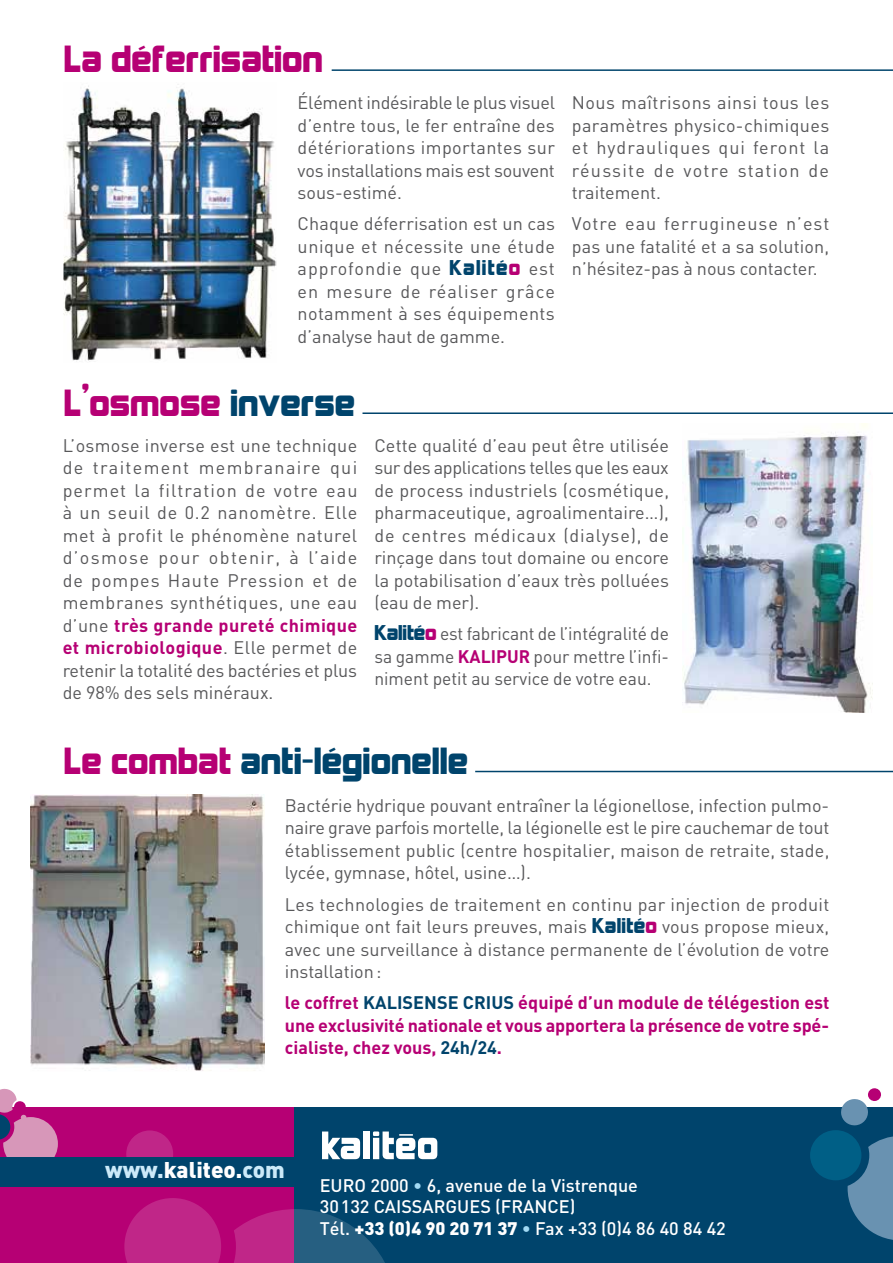
<style>
.page{position:relative;width:893px;height:1263px;background:#fff}
.page>*{position:absolute;margin:0;border:0;box-sizing:border-box;transform-origin:0 0}
.t1{font:34.5px "Kimberley";color:#b60074}
.t2{font:34.5px "Kimberley";color:#00446c}
.t3{font:900 22.5px "DIN";color:#fff}
.t4{font:18px/22.5px "DIN";color:#58585a;text-align:justify}
.t5{font:700 18px/22.5px "DIN";letter-spacing:-.005em;color:#b60074;text-align:justify}
.t6{font:500 18px/21.6px "DIN";color:#fff}
.s1{font-family:"Kimberley";font-size:19.5px;color:#00446c}
.s2{font-family:"Kimberley";font-size:19.5px;color:#b60074}
.s3{color:#00446c}
.s4{font-weight:700;color:#b60074}
.s5{color:#b60074}
.s6{color:#cbeaf9}
.s7{color:#a2daf4}
.s8{font-weight:900}
</style>
<div class="page">
<img style="left:683px;top:423px;width:189px;height:289px">
<img style="left:63px;top:84px;width:213px;height:278px">
<img style="left:31px;top:795px;width:234px;height:276px">
<hr style="left:332px;top:69px;width:561px;height:2px;background:#00446c">
<hr style="left:362px;top:412px;width:531px;height:2px;background:#00446c">
<hr style="left:475px;top:771px;width:418px;height:1px;background:#00446c">
<div style="left:290px;top:1107px;width:603px;height:156px;background:#00446c"></div>
<div style="left:0;top:1107px;width:293px;height:156px;background:#b60074"></div>
<svg style="left:124px;top:1198px;width:261px;height:65px"></svg>
<div style="left:126px;top:1130px;width:47px;height:47px;background:#c02688;border-radius:50%"></div>
<svg style="left:848px;top:1136px;width:45px;height:104px"></svg>
<div style="left:810px;top:1130px;width:51px;height:50px;background:#005f86;border-radius:50%"></div>
<svg style="left:0;top:1088px;width:58px;height:69px"></svg>
<div style="left:0;top:1157px;width:293px;height:29px;background:#00446c"></div>
<svg style="left:322px;top:1131px;width:38px;height:28px"></svg>
<div style="left:363px;top:1131px;width:7px;height:28px;background:#fff"></div>
<svg style="left:373px;top:1131px;width:64px;height:28px"></svg>
<svg style="left:841px;top:1099px;width:27px;height:27px"></svg>
<div style="left:868px;top:1088px;width:13px;height:13px;background:#b60074;border-radius:50%"></div>
<h1 class="t1" style="left:64px;top:40px;width:261px">La déferrisation</h1>
<p class="t4" style="left:298px;top:91px;width:259px">Élément indésirable le plus visuel d’entre tous, le fer entraîne des détériorations importantes sur vos installations mais est souvent sous-estimé.</p>
<p class="t4" style="left:298px;top:212px;width:259px">Chaque déferrisation est un cas unique et nécessite une étude approfondie que <span class="s1">Kalité</span><span class="s2">o</span> est en mesure de réaliser grâce notamment à ses équipements d’analyse haut de gamme.</p>
<h1 class="t1" style="left:64px;top:383px;width:293px">L’osmose <span class="s3">inverse</span></h1>
<p class="t4" style="left:572px;top:91px;width:259px">Nous maîtrisons ainsi tous les paramètres physico-chimiques et hydrauliques qui feront la réussite de votre station de traitement.</p>
<p class="t4" style="left:572px;top:212px;width:259px">Votre eau ferrugineuse n’est pas une fatalité et a sa solution, n’hésitez-pas à nous contacter.</p>
<p class="t4" style="left:63px;top:434px;width:296px">L’osmose inverse est une technique de traitement membranaire qui permet la filtration de votre eau à un seuil de 0.2 nanomètre. Elle met à profit le phénomène naturel d’osmose pour obtenir, à l’aide de pompes Haute Pression et de membranes synthétiques, une eau d’une <span class="s4">très grande pureté chimique et microbiologique</span>. Elle permet de retenir la totalité des bactéries et plus de 98% des sels minéraux.</p>
<p class="t4" style="left:374px;top:434px;width:296px">Cette qualité d’eau peut être utilisée sur des applications telles que les eaux de process industriels (cosmétique, pharmaceutique, agroalimentaire…), de centres médicaux (dialyse), de rinçage dans tout domaine ou encore la potabilisation d’eaux très polluées (eau de mer).</p>
<p class="t4" style="left:374px;top:622px;width:296px"><span class="s1">Kalité</span><span class="s2">o</span> est fabricant de l’intégralité de sa gamme <span class="s4">KALIPUR</span> pour mettre l’infi&shy;niment petit au service de votre eau.</p>
<h1 class="t2" style="left:64px;top:742px;width:406px"><span class="s5">Le combat</span> anti-légionelle</h1>
<p class="t4" style="left:285px;top:794px;width:546px">Bactérie hydrique pouvant entraîner la légionellose, infection pulmo&shy;naire grave parfois mortelle, la légionelle est le pire cauchemar de tout établissement public (centre hospitalier, maison de retraite, stade, lycée, gymnase, hôtel, usine…).</p>
<p class="t4" style="left:285px;top:892px;width:546px">Les technologies de traitement en continu par injection de produit chimique ont fait leurs preuves, mais <span class="s1">Kalité</span><span class="s2">o</span> vous propose mieux, avec une surveillance à distance permanente de l’évolution de votre installation:</p>
<p class="t5" style="left:285px;top:990px;width:546px">le coffret <span class="s3">KALISENSE CRIUS</span> équipé d’un module de télégestion est une exclusivité nationale et vous apportera la présence de votre spé&shy;cialiste, chez vous, <span class="s3">24h/24</span>.</p>
<p class="t3" style="left:105px;top:1154px;width:181px"><span class="s6">www.</span>kaliteo.<span class="s6">com</span></p>
<p class="t6" style="left:320px;top:1173px;width:408px">EURO 2000 <span class="s7">•</span> 6, avenue de la Vistrenque<br>30132 CAISSARGUES (FRANCE)<br>Tél. <span class="s8">+33 (0)4 90 20 71 37</span> <span class="s7">•</span> Fax +33 (0)4 86 40 84 42</p>
</div>
